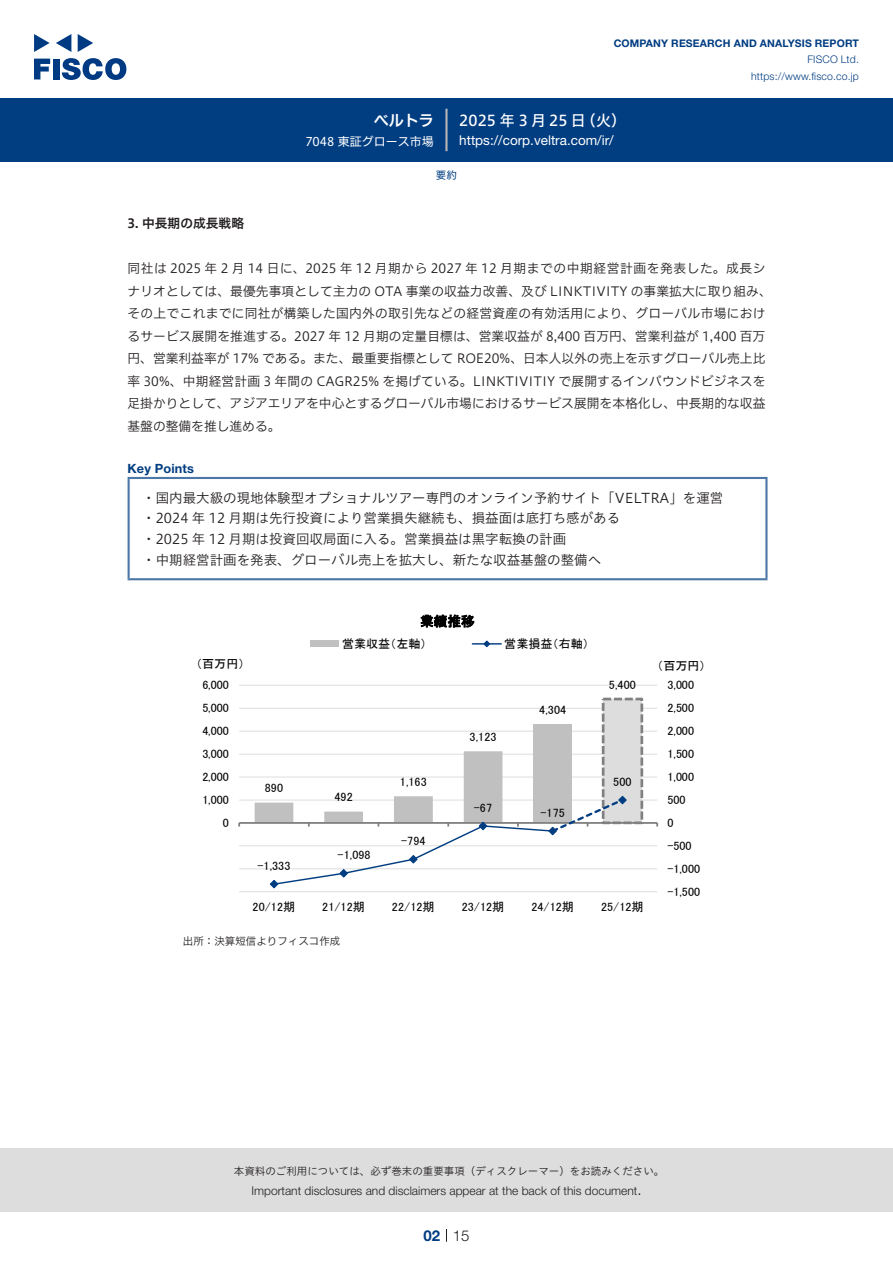
<style>
.page{position:relative;width:893px;height:1263px;background:#fff}
.page>*{position:absolute;margin:0;border:0;box-sizing:border-box;transform-origin:0 0}
.t1{font:15px "Hiragino UD Sans F Std N W5";letter-spacing:.21em;color:#fff}
.t2{font:15px "Hiragino UD Sans F Std N W6";color:#fff}
.t3{font:300 15px "Helvetica Neue LT Std";color:#231f20}
.t4{font:700 15px "Helvetica Neue LT Std";color:#003d81}
.Key_Points_中{font:13.5px "Hiragino UD Sans Std W3";color:#231f20}
.t5{font:13.5px "Helvetica Neue LT Std";color:#fff}
.t6{font:13.5px "MS P Gothic";color:#000}
.本文{font:12.75px/22.5px "Hiragino UD Sans F Std N W3";letter-spacing:.005em;color:#231f20}
.小タイトル{font:12.75px "Hiragino UD Sans F Std N W6";color:#231f20}
.Key_Points{font:700 12.75px "Helvetica Neue LT Std";letter-spacing:.015em;color:#003d81}
.t7{font:12px "MS P Gothic";letter-spacing:.005em;color:#000}
.t8{font:300 12px "Helvetica Neue LT Std";color:#231f20}
.t9{font:12px "Hiragino UD Sans F Std N W4";color:#fff}
.t10{font:10.5px "Hiragino UD Sans Std W3";color:#231f20}
.t11{font:700 10.5px "Helvetica Neue LT Std";letter-spacing:.015em;color:#003d81}
.t12{font:300 10.5px/16.5px "Helvetica Neue LT Std";letter-spacing:.015em;color:#003d81;text-align:right}
.表組み基本スタイル{font:10.5px "Hiragino UD Sans F Std N W3";color:#231f20}
.ヘッダー{font:10.5px "Hiragino UD Sans F Std N W4";color:#003d81}
</style>
<div class="page">
<div style="left:0;top:1148px;width:893px;height:64px;background:#ddd"></div>
<svg style="left:34px;top:59px;width:16px;height:20px"></svg>
<div style="left:53px;top:59px;width:6px;height:20px;background:#003a83"></div>
<svg style="left:62px;top:58px;width:64px;height:22px"></svg>
<svg style="left:34px;top:34px;width:16px;height:18px"></svg>
<svg style="left:78px;top:34px;width:15px;height:18px"></svg>
<svg style="left:56px;top:34px;width:15px;height:18px"></svg>
<div style="left:0;top:98px;width:893px;height:64px;background:#003d81"></div>
<hr style="left:445px;top:109px;width:3px;height:42px;background:#b5b5b6">
<svg style="left:446px;top:1229px;width:1px;height:13px"></svg>
<hr style="left:128px;top:479px;width:2px;height:99px;background:#4d77a7">
<hr style="left:128px;top:477px;width:639px;height:2px;background:#4d77a7">
<hr style="left:765px;top:479px;width:2px;height:99px;background:#4d77a7">
<hr style="left:128px;top:578px;width:639px;height:2px;background:#4d77a7">
<hr style="left:239px;top:891px;width:418px;height:1px;background:#ddd">
<hr style="left:239px;top:868px;width:418px;height:1px;background:#ddd">
<hr style="left:239px;top:845px;width:418px;height:1px;background:#ddd">
<hr style="left:239px;top:800px;width:418px;height:1px;background:#ddd">
<hr style="left:239px;top:777px;width:418px;height:1px;background:#ddd">
<hr style="left:239px;top:754px;width:418px;height:1px;background:#ddd">
<hr style="left:239px;top:731px;width:418px;height:1px;background:#ddd">
<hr style="left:239px;top:708px;width:418px;height:1px;background:#ddd">
<hr style="left:239px;top:685px;width:418px;height:1px;background:#ddd">
<div style="left:533px;top:724px;width:39px;height:99px;background:#c0c0c0"></div>
<div style="left:603px;top:699px;width:39px;height:124px;background:#ddd"></div>
<div style="left:602px;top:698px;width:41px;height:126px;border:3px dashed #808080"></div>
<hr style="left:239px;top:822px;width:418px;height:2px;background:#808080">
<svg style="left:255px;top:751px;width:372px;height:138px"></svg>
<div style="left:310px;top:641px;width:29px;height:6px;background:#c0c0c0"></div>
<hr style="left:472px;top:643px;width:29px;height:2px;background:#003d81">
<svg style="left:483px;top:640px;width:8px;height:8px"></svg>
<p class="t2" style="left:374px;top:109px;width:62px">ベルトラ</p>
<p class="t9" style="left:305px;top:132px;width:130px">7048 東証グロース市場</p>
<p class="t11" style="left:614px;top:37px;width:247px">COMPANY RESEARCH AND ANALYSIS REPORT</p>
<p class="t12" style="left:751px;top:51px;width:109px">FISCO Ltd. https://www.fisco.co j p.</p>
<p class="t1" style="left:581px;top:109px;width:47px">（火(</p>
<p class="t1" style="left:459px;top:109px;width:128px">2025年3月25日</p>
<p class="t5" style="left:459px;top:132px;width:156px">https://corp.veltra.com /i r/</p>
<p class="ヘッダー" style="left:436px;top:167px;width:22px">要約</p>
<p class="小タイトル" style="left:128px;top:214px;width:118px">3. 中長期の成長戦略</p>
<p class="本文" style="left:128px;top:256px;width:646px">同社は 2025 年 2 月 14 日に、2025 年 12 月期から 2027 年 12 月期までの中期経営計画を発表した。成長シナリオとしては、最優先事項として主力の OTA 事業の収益力改善、及び LINKTIVITY の事業拡大に取り組み、その上でこれまでに同社が構築した国内外の取引先などの経営資産の有効活用により、グローバル市場におけるサービス展開を推進する。2027 年 12 月期の定量目標は、営業収益が 8,400 百万円、営業利益が 1,400 百万円、営業利益率が 17% である。また、最重要指標として ROE20%、日本人以外の売上を示すグローバル売上比率 30%、中期経営計画 3 年間の CAGR25% を掲げている。LINKTIVITIY で展開するインバウンドビジネスを足掛かりとして、アジアエリアを中心とするグローバル市場におけるサービス展開を本格化し、中長期的な収益基盤の整備を推し進める。</p>
<p class="Key_Points" style="left:128px;top:460px;width:68px">Key Points</p>
<p class="Key_Points_中" style="left:142px;top:487px;width:583px">・国内最大級の現地体験型オプショナルツアー専門のオンライン予約サイト「VELTRA」を運営</p>
<p class="Key_Points_中" style="left:142px;top:508px;width:479px">・2024 年 12 月期は先行投資により営業損失継続も、損益面は底打ち感がある</p>
<p class="Key_Points_中" style="left:142px;top:529px;width:425px">・2025 年 12 月期は投資回収局面に入る。営業損益は黒字転換の計画</p>
<p class="Key_Points_中" style="left:142px;top:550px;width:461px">・中期経営計画を発表、グローバル売上を拡大し、新たな収益基盤の整備へ</p>
<p class="t6" style="left:420px;top:614px;width:56px">業績推移</p>
<p class="t7" style="left:342px;top:637px;width:86px">営業収益（左軸）</p>
<p class="t7" style="left:504px;top:637px;width:86px">営業損益（右軸(</p>
<p class="t7" style="left:196px;top:658px;width:50px">（百万円）</p>
<p class="t7" style="left:657px;top:659px;width:50px">（百万円(</p>
<p class="t7" style="left:202px;top:679px;width:28px">6,000</p>
<p class="t7" style="left:609px;top:678px;width:28px">5,400</p>
<p class="t7" style="left:667px;top:679px;width:28px">3,000</p>
<p class="t7" style="left:202px;top:702px;width:28px">5,000</p>
<p class="t7" style="left:539px;top:704px;width:28px">4,304</p>
<p class="t7" style="left:667px;top:702px;width:28px">2,500</p>
<p class="t7" style="left:202px;top:725px;width:28px">4,000</p>
<p class="t7" style="left:470px;top:731px;width:28px">3,123</p>
<p class="t7" style="left:667px;top:725px;width:28px">2,000</p>
<p class="t7" style="left:202px;top:748px;width:28px">3,000</p>
<p class="t7" style="left:667px;top:748px;width:28px">1,500</p>
<p class="t7" style="left:202px;top:771px;width:28px">2,000</p>
<p class="t7" style="left:202px;top:794px;width:28px">1,000</p>
<p class="t7" style="left:223px;top:816px;width:8px">0</p>
<p class="t7" style="left:265px;top:782px;width:20px">890</p>
<p class="t7" style="left:334px;top:791px;width:20px">492</p>
<p class="t7" style="left:400px;top:776px;width:28px">1,163</p>
<p class="t7" style="left:474px;top:802px;width:20px">-67</p>
<p class="t7" style="left:540px;top:806px;width:26px">-175</p>
<p class="t7" style="left:613px;top:776px;width:20px">500</p>
<p class="t7" style="left:667px;top:771px;width:28px">1,000</p>
<p class="t7" style="left:667px;top:793px;width:20px">500</p>
<p class="t7" style="left:667px;top:816px;width:8px">0</p>
<p class="t7" style="left:257px;top:860px;width:35px">-1,333</p>
<p class="t7" style="left:338px;top:849px;width:35px">-1,098</p>
<p class="t7" style="left:401px;top:835px;width:26px">-794</p>
<p class="t7" style="left:667px;top:839px;width:26px">-500</p>
<p class="t7" style="left:667px;top:862px;width:34px">-1,000</p>
<p class="t7" style="left:667px;top:885px;width:34px">-1,500</p>
<p class="t7" style="left:253px;top:901px;width:44px">20/12期</p>
<p class="t7" style="left:322px;top:901px;width:44px">21/12期</p>
<p class="t7" style="left:392px;top:901px;width:44px">22/12期</p>
<p class="t7" style="left:462px;top:901px;width:44px">23/12期</p>
<p class="t7" style="left:531px;top:901px;width:44px">24/12期</p>
<p class="t7" style="left:601px;top:901px;width:44px">25/12期</p>
<p class="表組み基本スタイル" style="left:183px;top:933px;width:159px">出所：決算短信よりフィスコ作成</p>
<p class="t10" style="left:234px;top:1163px;width:432px">本資料のご利用については、必ず巻末の重要事項（ディスクレーマー）をお読みください。</p>
<p class="t3" style="left:637px;top:1180px;width:6px">.</p>
<p class="t8" style="left:251px;top:1183px;width:387px">Important disclosures and disclaimers appear at the back of this document</p>
<p class="t4" style="left:423px;top:1226px;width:18px">02</p>
<p class="t3" style="left:453px;top:1226px;width:18px">15</p>
</div>
